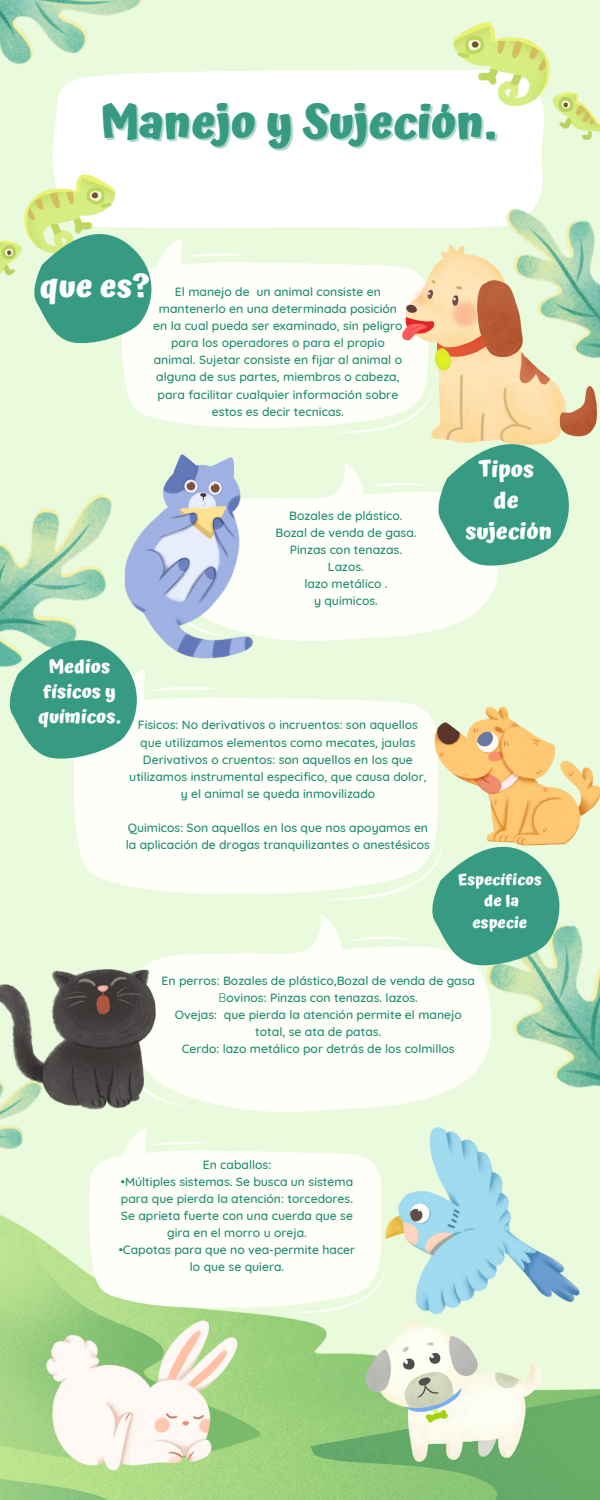
<style>
.page{position:relative;width:600px;height:1500px;background:#eafadd}
.page>*{position:absolute;margin:0;border:0;box-sizing:border-box;transform-origin:0 0}
.t1{font:700 45.8px "Atma";color:#369b82}
.t2{font:700 31.2px "Atma";color:#fff}
.t3{font:700 22.2px/30.8px "Atma";color:#fff;text-align:center}
.t4{font:700 18.5px/25.4px "Atma";color:#fff;text-align:center}
.t5{font:700 15.5px/21.3px "Atma";color:#fff;text-align:center}
.t6{font:500 12.2px/17.1px "Quicksand";color:#228d73;text-align:center}
.s1{font-weight:400}
</style>
<div class="page">
<svg style="left:254px;top:495px;width:244px;height:146px;background:#fcfef6"></svg>
<svg style="left:406px;top:605px;width:64px;height:22px"></svg>
<img style="left:144px;top:455px;width:110px;height:203px">
<div style="left:52px;top:70px;width:491px;height:158px;background:#fff"></div>
<img style="left:454px;top:23px;width:146px;height:117px">
<img style="left:0;top:1220px;width:600px;height:280px">
<img style="left:0;top:494px;width:144px;height:173px">
<img style="left:491px;top:925px;width:109px;height:163px">
<img style="left:0;top:174px;width:115px;height:102px">
<div style="left:122px;top:262px;width:280px;height:166px;background:#fffffa"></div>
<img style="left:402px;top:246px;width:194px;height:191px">
<svg style="left:29px;top:224px;width:217px;height:122px"></svg>
<svg style="left:333px;top:386px;width:247px;height:183px"></svg>
<svg style="left:140px;top:915px;width:351px;height:197px;fill:#fffffa"></svg>
<svg style="left:156px;top:1060px;width:29px;height:46px"></svg>
<svg style="left:389px;top:1072px;width:71px;height:25px;background:#fdfef7"></svg>
<div style="left:74px;top:697px;width:359px;height:197px;background:#fffffa"></div>
<svg style="left:4px;top:594px;width:218px;height:168px"></svg>
<svg style="left:324px;top:836px;width:246px;height:133px"></svg>
<img style="left:0;top:970px;width:156px;height:139px">
<img style="left:433px;top:706px;width:167px;height:141px">
<img style="left:366px;top:1320px;width:174px;height:142px">
<div style="left:89px;top:1150px;width:293px;height:158px;background:#fffffa"></div>
<svg style="left:120px;top:1128px;width:88px;height:41px"></svg>
<svg style="left:290px;top:1268px;width:95px;height:45px"></svg>
<img style="left:47px;top:1320px;width:190px;height:150px">
<img style="left:385px;top:1127px;width:195px;height:188px">
<img style="left:0;top:1040px;width:60px;height:180px">
<img style="left:465px;top:182px;width:135px;height:207px">
<img style="left:0;top:0;width:150px;height:86px">
<p class="t1" style="left:100px;top:96px;width:398px">Manejo y Sujeción.</p>
<p class="t2" style="left:40px;top:268px;width:111px">que es?</p>
<h6 class="t6" style="left:153px;top:283px;width:251px">El manejo de un animal consiste en mantenerlo en una determinada posición en la cual pueda ser examinado, sin peligro para los operadores o para el propio animal. Sujetar consiste en fijar al animal o alguna de sus partes, miembros o cabeza, para facilitar cualquier información sobre estos es decir tecnicas.</h6>
<p class="t6" style="left:275px;top:507px;width:143px">Bozales de plástico.<br>Bozal de venda de gasa.<br>Pinzas con tenazas.<br>Lazos.<br>lazo metálico .<br>y quimicos.</p>
<p class="t4" style="left:38px;top:654px;width:84px">Medios físicos y químicos.</p>
<p class="t6" style="left:129px;top:716px;width:299px">Fisicos: No derivativos o incruentos: son aquellos que utilizamos elementos como mecates, jaulas Derivativos o cruentos: son aquellos en los que utilizamos instrumental especifico, que causa dolor, y el animal se queda inmovilizado</p>
<h3 class="t6" style="left:126px;top:819px;width:306px;text-align:left">Quimicos: Son aquellos en los que nos apoyamos en la aplicación de drogas tranquilizantes o anestésicos</h3>
<p class="t3" style="left:465px;top:454px;width:88px">Tipos de sujeción</p>
<h6 class="t5" style="left:458px;top:869px;width:85px">Específicos de la especie</h6>
<h6 class="t6" style="left:162px;top:972px;width:315px">En perros: Bozales de plástico,Bozal de venda de gasa</h6>
<p class="t6" style="left:219px;top:989px;width:201px"><span class="s1">B</span>ovinos: Pinzas con tenazas. lazos.</p>
<h4 class="t6" style="left:175px;top:1006px;width:288px">Ovejas: que pierda la atención permite el manejo total, se ata de patas.</h4>
<p class="t6" style="left:182px;top:1040px;width:274px">Cerdo: lazo metálico por detrás de los colmillos</p>
<h5 class="t6" style="left:203px;top:1156px;width:70px">En caballos:</h5>
<h5 class="t6" style="left:121px;top:1173px;width:234px">•Múltiples sistemas. Se busca un sistema para que pierda la atención: torcedores.<br>Se aprieta fuerte con una cuerda que se gira en el morro u oreja.</h5>
<h5 class="t6" style="left:119px;top:1241px;width:238px">•Capotas para que no vea-permite hacer lo que se quiera.</h5>
</div>
